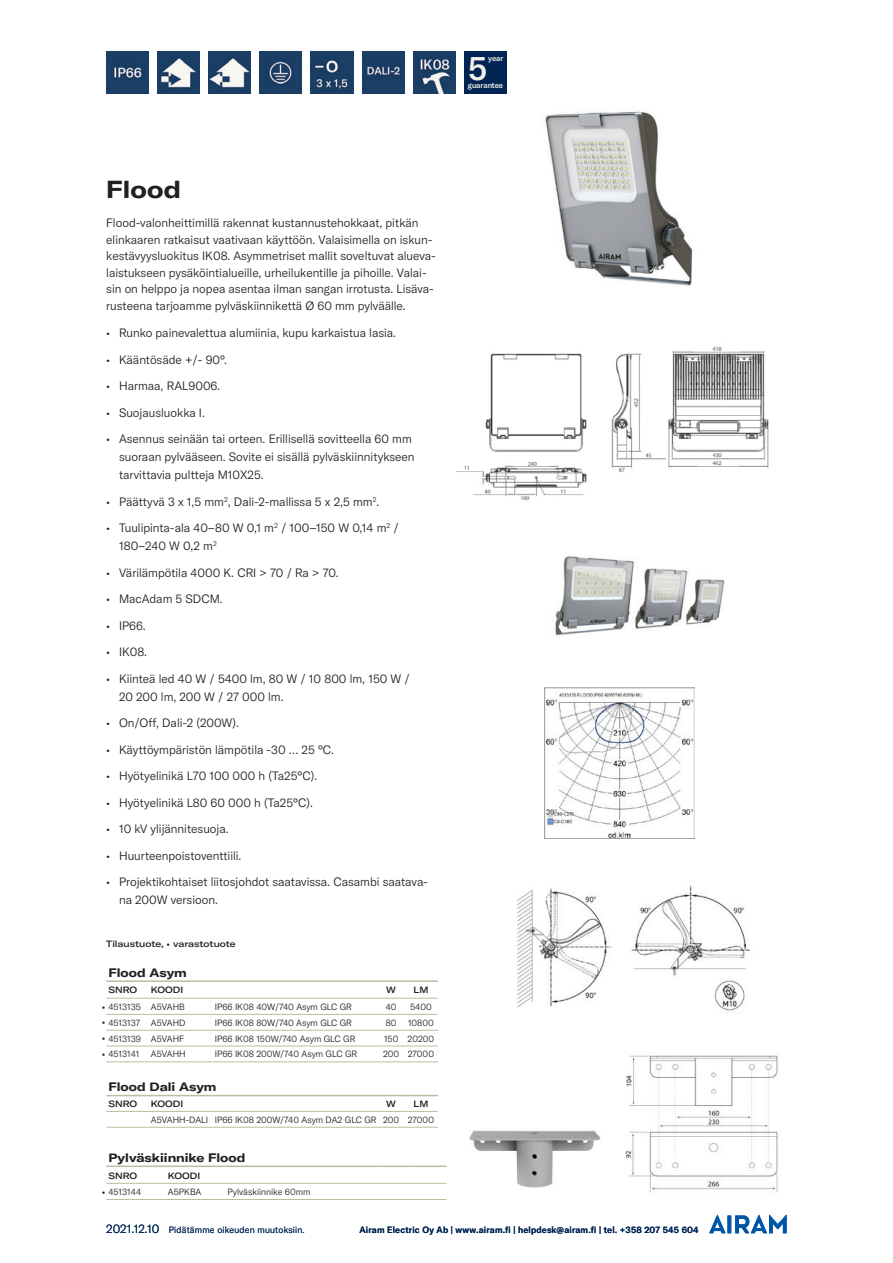
<style>
.page{position:relative;width:893px;height:1263px;background:#fff}
.page>*{position:absolute;margin:0;border:0;box-sizing:border-box;transform-origin:0 0}
.t1{font:500 33px "GT America";color:#f2f2e9}
.t2{font:700 expanded 24px "GT America";letter-spacing:.005em;color:#231f20}
.t3{font:300 12px/16.5px "GT America";color:#231f20}
.t4{font:700 expanded 12px "GT America";color:#231f20}
.t5{font:300 9px "GT America";color:#231f20}
.t6{font:500 9px "GT America";letter-spacing:.02em;color:#002554}
.t7{font:500 expanded 9px "GT America";color:#231f20}
.t8{font:300 9px "GT America";letter-spacing:.02em;color:#002554}
.t9{font:500 7.8px "GT America";color:#f2f2e9}
.s1{font-weight:500;font-stretch:expanded}
.s2{font-size:12px}
</style>
<div class="page">
<svg style="left:727px;top:1215px;width:4px;height:18px"></svg>
<svg style="left:709px;top:1215px;width:17px;height:18px"></svg>
<svg style="left:735px;top:1215px;width:52px;height:18px"></svg>
<img style="left:106px;top:51px;width:43px;height:43px">
<img style="left:157px;top:51px;width:43px;height:43px">
<img style="left:208px;top:51px;width:43px;height:43px">
<img style="left:259px;top:51px;width:43px;height:43px">
<img style="left:311px;top:51px;width:42px;height:43px">
<img style="left:413px;top:51px;width:43px;height:43px">
<img style="left:545px;top:111px;width:148px;height:175px">
<img style="left:456px;top:346px;width:313px;height:155px">
<img style="left:545px;top:688px;width:150px;height:150px">
<img style="left:517px;top:885px;width:233px;height:126px">
<img style="left:555px;top:556px;width:170px;height:80px">
<hr style="left:225px;top:1199px;width:153px;height:1px;background:#c0ba9f">
<hr style="left:378px;top:1199px;width:34px;height:1px;background:#c0ba9f">
<hr style="left:412px;top:1199px;width:34px;height:1px;background:#c0ba9f">
<hr style="left:225px;top:1183px;width:153px;height:1px;background:#c0ba9f">
<hr style="left:378px;top:1183px;width:34px;height:1px;background:#c0ba9f">
<hr style="left:412px;top:1183px;width:34px;height:1px;background:#c0ba9f">
<hr style="left:106px;top:1165px;width:60px;height:2px;background:#c0ba9f">
<hr style="left:166px;top:1165px;width:59px;height:2px;background:#c0ba9f">
<hr style="left:225px;top:1165px;width:153px;height:2px;background:#c0ba9f">
<hr style="left:378px;top:1165px;width:34px;height:2px;background:#c0ba9f">
<hr style="left:412px;top:1165px;width:34px;height:2px;background:#c0ba9f">
<hr style="left:106px;top:1183px;width:60px;height:1px;background:#c0ba9f">
<hr style="left:106px;top:1199px;width:60px;height:1px;background:#c0ba9f">
<hr style="left:166px;top:1183px;width:59px;height:1px;background:#c0ba9f">
<hr style="left:166px;top:1199px;width:59px;height:1px;background:#c0ba9f">
<img style="left:469px;top:1130px;width:132px;height:58px">
<img style="left:625px;top:1055px;width:153px;height:137px">
<img style="left:362px;top:51px;width:43px;height:43px">
<div style="left:464px;top:51px;width:43px;height:43px;background:#002554"></div>
<hr style="left:213px;top:1014px;width:165px;height:1px;background:#c0ba9f">
<svg style="left:378px;top:1014px;width:26px;height:1px"></svg>
<hr style="left:404px;top:1014px;width:34px;height:1px;background:#c0ba9f">
<hr style="left:213px;top:1030px;width:165px;height:1px;background:#c0ba9f">
<svg style="left:378px;top:1030px;width:26px;height:1px"></svg>
<hr style="left:404px;top:1030px;width:34px;height:1px;background:#c0ba9f">
<hr style="left:213px;top:1046px;width:165px;height:1px;background:#c0ba9f">
<svg style="left:378px;top:1046px;width:26px;height:1px"></svg>
<hr style="left:404px;top:1046px;width:34px;height:1px;background:#c0ba9f">
<hr style="left:213px;top:1061px;width:165px;height:1px;background:#c0ba9f">
<svg style="left:378px;top:1061px;width:26px;height:1px"></svg>
<hr style="left:404px;top:1061px;width:34px;height:1px;background:#c0ba9f">
<hr style="left:213px;top:1127px;width:165px;height:1px;background:#c0ba9f">
<svg style="left:378px;top:1127px;width:26px;height:1px"></svg>
<hr style="left:404px;top:1127px;width:34px;height:1px;background:#c0ba9f">
<hr style="left:213px;top:998px;width:165px;height:1px;background:#c0ba9f">
<hr style="left:213px;top:1111px;width:165px;height:1px;background:#c0ba9f">
<svg style="left:378px;top:998px;width:26px;height:1px"></svg>
<hr style="left:404px;top:998px;width:34px;height:1px;background:#c0ba9f">
<svg style="left:378px;top:1111px;width:26px;height:1px"></svg>
<hr style="left:404px;top:1111px;width:34px;height:1px;background:#c0ba9f">
<hr style="left:106px;top:980px;width:43px;height:2px;background:#c0ba9f">
<hr style="left:149px;top:980px;width:64px;height:2px;background:#c0ba9f">
<hr style="left:213px;top:980px;width:165px;height:2px;background:#c0ba9f">
<hr style="left:378px;top:980px;width:26px;height:2px;background:#c0ba9f">
<hr style="left:404px;top:980px;width:34px;height:2px;background:#c0ba9f">
<hr style="left:106px;top:1095px;width:43px;height:1px;background:#c0ba9f">
<hr style="left:149px;top:1095px;width:64px;height:1px;background:#c0ba9f">
<hr style="left:213px;top:1095px;width:165px;height:1px;background:#c0ba9f">
<svg style="left:378px;top:1095px;width:26px;height:1px"></svg>
<hr style="left:404px;top:1095px;width:34px;height:1px;background:#c0ba9f">
<hr style="left:106px;top:998px;width:43px;height:1px;background:#c0ba9f">
<hr style="left:106px;top:1111px;width:43px;height:1px;background:#c0ba9f">
<hr style="left:106px;top:1014px;width:43px;height:1px;background:#c0ba9f">
<hr style="left:106px;top:1030px;width:43px;height:1px;background:#c0ba9f">
<hr style="left:106px;top:1046px;width:43px;height:1px;background:#c0ba9f">
<hr style="left:106px;top:1061px;width:43px;height:1px;background:#c0ba9f">
<hr style="left:106px;top:1127px;width:43px;height:1px;background:#c0ba9f">
<hr style="left:149px;top:998px;width:64px;height:1px;background:#c0ba9f">
<hr style="left:149px;top:1111px;width:64px;height:1px;background:#c0ba9f">
<hr style="left:149px;top:1014px;width:64px;height:1px;background:#c0ba9f">
<hr style="left:149px;top:1030px;width:64px;height:1px;background:#c0ba9f">
<hr style="left:149px;top:1046px;width:64px;height:1px;background:#c0ba9f">
<hr style="left:149px;top:1061px;width:64px;height:1px;background:#c0ba9f">
<hr style="left:149px;top:1127px;width:64px;height:1px;background:#c0ba9f">
<h1 class="t1" style="left:468px;top:48px;width:21px">5</h1>
<p class="t9" style="left:488px;top:53px;width:17px">year</p>
<p class="t9" style="left:468px;top:81px;width:37px">guarantee</p>
<h2 class="t2" style="left:106px;top:174px;width:76px">Flood</h2>
<p class="t3" style="left:106px;top:215px;width:331px">Flood-valonheittimillä rakennat kustannustehokkaat, pitkän elinkaaren ratkaisut vaativaan käyttöön. Valaisimella on iskun&shy;kestävyysluokitus IK08. Asymmetriset mallit soveltuvat alueva&shy;laistukseen pysäköintialueille, urheilukentille ja pihoille. Valai&shy;sin on helppo ja nopea asentaa ilman sangan irrotusta. Lisäva&shy;rusteena tarjoamme pylväskiinnikettä Ø 60 mm pylväälle.</p>
<p class="t3" style="left:106px;top:325px;width:291px">• Runko painevalettua alumiinia, kupu karkaistua lasia.</p>
<p class="t3" style="left:106px;top:351px;width:122px">• Kääntösäde +/- 90°.</p>
<p class="t3" style="left:106px;top:378px;width:115px">• Harmaa, RAL9006.</p>
<p class="t3" style="left:106px;top:404px;width:100px">• Suojausluokka I.</p>
<p class="t3" style="left:119px;top:430px;width:297px;line-height:18px;text-indent:-13px">• Asennus seinään tai orteen. Erillisellä sovitteella 60 mm suoraan pylvääseen. Sovite ei sisällä pylväskiinnitykseen tarvittavia pultteja M10X25.</p>
<p class="t3" style="left:106px;top:493px;width:274px">• Päättyvä 3 x 1,5 mm<sup>2</sup>, Dali-2-mallissa 5 x 2,5 mm<sup>2</sup>.</p>
<p class="t3" style="left:119px;top:519px;width:281px;line-height:18px;text-indent:-13px">• Tuulipinta-ala 40–80 W 0,1 m<sup>2</sup> / 100–150 W 0,14 m<sup>2</sup> /<br>180–240 W 0,2 m<sup>2</sup></p>
<p class="t3" style="left:106px;top:564px;width:234px">• Värilämpötila 4000 K. CRI &gt; 70 / Ra &gt; 70.</p>
<p class="t3" style="left:106px;top:591px;width:118px">• MacAdam 5 SDCM.</p>
<p class="t3" style="left:106px;top:617px;width:41px">• IP66.</p>
<p class="t3" style="left:106px;top:644px;width:42px">• IK08.</p>
<p class="t3" style="left:119px;top:670px;width:292px;line-height:18px;text-indent:-13px">• Kiinteä led 40 W / 5400 lm, 80 W / 10 800 lm, 150 W /<br>20 200 lm, 200 W / 27 000 lm.</p>
<p class="t3" style="left:106px;top:715px;width:134px">• On/Off, Dali-2 (200W).</p>
<p class="t3" style="left:106px;top:741px;width:229px">• Käyttöympäristön lämpötila -30 … 25 °C.</p>
<p class="t3" style="left:106px;top:768px;width:212px">• Hyötyelinikä L70 100 000 h (Ta25°C).</p>
<p class="t3" style="left:106px;top:794px;width:208px">• Hyötyelinikä L80 60 000 h (Ta25°C).</p>
<p class="t3" style="left:106px;top:821px;width:124px">• 10 kV ylijännitesuoja.</p>
<p class="t3" style="left:106px;top:847px;width:137px">• Huurteenpoistoventtiili.</p>
<p class="t3" style="left:119px;top:873px;width:310px;line-height:18px;text-indent:-13px">• Projektikohtaiset liitosjohdot saatavissa. Casambi saatava&shy;na 200W versioon.</p>
<p class="t7" style="left:106px;top:938px;width:131px">Tilaustuote, • varastotuote</p>
<p class="t4" style="left:108px;top:965px;width:80px">Flood Asym</p>
<p class="t7" style="left:108px;top:985px;width:30px">SNRO</p>
<p class="t7" style="left:151px;top:985px;width:34px">KOODI</p>
<p class="t7" style="left:386px;top:985px;width:11px">W</p>
<p class="t7" style="left:414px;top:985px;width:16px">LM</p>
<p class="t5" style="left:102px;top:1001px;width:85px"><span class="s1">•</span> 4513135 A5VAHB</p>
<p class="t5" style="left:215px;top:1001px;width:139px">IP66 IK08 40W/740 Asym GLC GR</p>
<p class="t5" style="left:386px;top:1001px;width:12px">40</p>
<p class="t5" style="left:410px;top:1001px;width:23px">5400</p>
<p class="t5" style="left:102px;top:1017px;width:85px"><span class="s1">•</span> 4513137 A5VAHD</p>
<p class="t5" style="left:215px;top:1017px;width:139px">IP66 IK08 80W/740 Asym GLC GR</p>
<p class="t5" style="left:386px;top:1017px;width:12px">80</p>
<p class="t5" style="left:408px;top:1017px;width:27px">10800</p>
<p class="t5" style="left:102px;top:1033px;width:84px"><span class="s1">•</span> 4513139 A5VAHF</p>
<p class="t5" style="left:215px;top:1033px;width:142px">IP66 IK08 150W/740 Asym GLC GR</p>
<p class="t5" style="left:384px;top:1033px;width:52px">150 20200</p>
<p class="t5" style="left:102px;top:1049px;width:39px"><span class="s1">•</span> 4513141</p>
<p class="t5" style="left:151px;top:1049px;width:36px">A5VAHH</p>
<p class="t5" style="left:215px;top:1049px;width:144px">IP66 IK08 200W/740 Asym GLC GR</p>
<p class="t5" style="left:383px;top:1049px;width:52px">200 27000</p>
<p class="t4" style="left:108px;top:1079px;width:110px">Flood Dali Asym</p>
<p class="t7" style="left:108px;top:1098px;width:30px">SNRO</p>
<p class="t7" style="left:151px;top:1098px;width:34px">KOODI</p>
<p class="t7" style="left:386px;top:1098px;width:11px">W</p>
<p class="t7" style="left:414px;top:1098px;width:16px">LM</p>
<p class="t5" style="left:151px;top:1114px;width:285px">A5VAHH-DALI IP66 IK08 200W/740 Asym DA2 GLC GR 200 27000</p>
<p class="t4" style="left:108px;top:1150px;width:139px">Pylväskiinnike Flood</p>
<p class="t7" style="left:108px;top:1170px;width:30px">SNRO</p>
<p class="t7" style="left:168px;top:1170px;width:34px">KOODI</p>
<p class="t5" style="left:102px;top:1186px;width:41px"><span class="s1">•</span> 4513144</p>
<p class="t5" style="left:168px;top:1186px;width:35px">A5PKBA</p>
<p class="t5" style="left:227px;top:1186px;width:84px">Pylväskiinnike 60mm</p>
<p class="t8" style="left:106px;top:1225px;width:200px"><span class="s2">2021.12.10</span> Pidätämme oikeuden muutoksiin.</p>
<p class="t6" style="left:359px;top:1225px;width:341px">Airam Electric Oy Ab | www.airam.fi | helpdesk@airam.fi | tel. +358 207 545 604</p>
</div>
